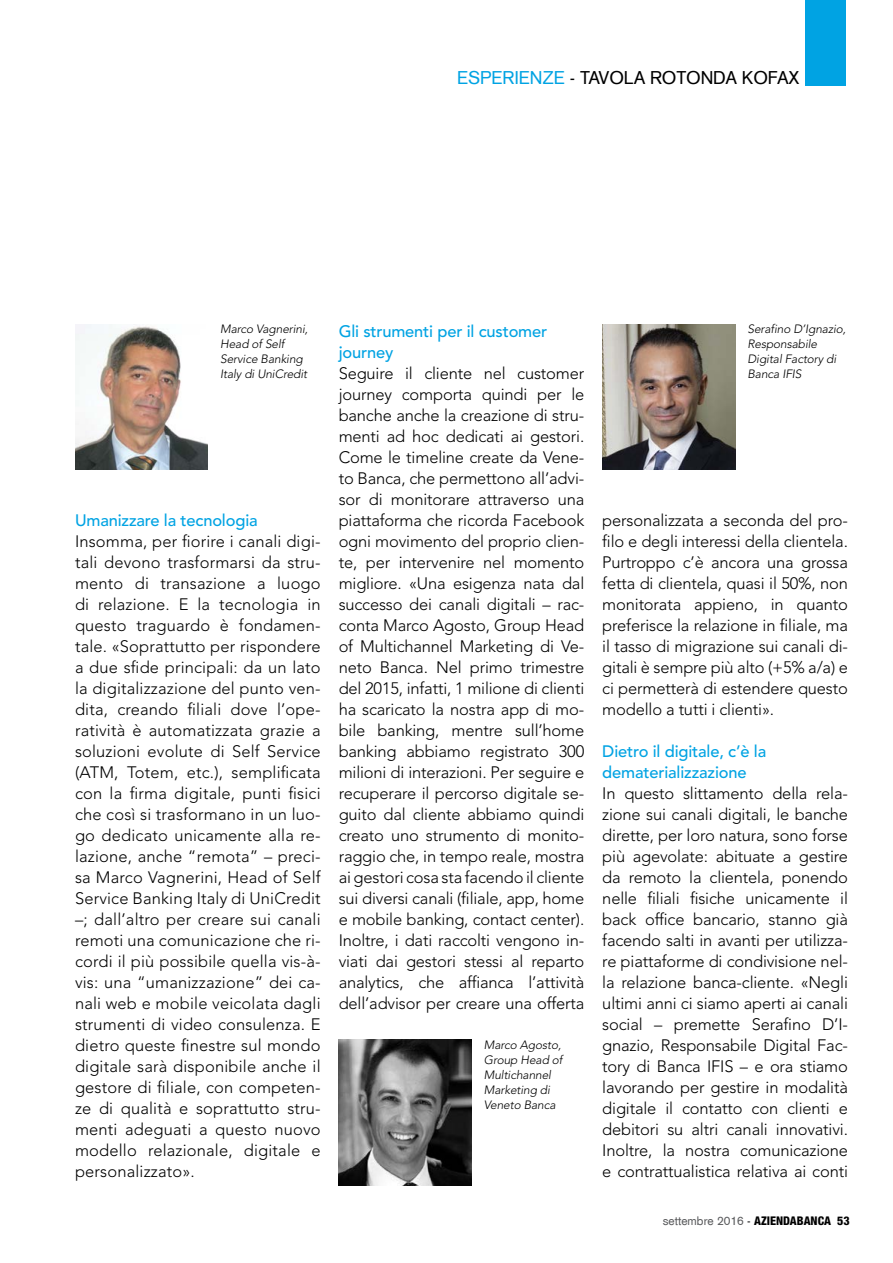
<style>
.page{position:relative;width:893px;height:1263px;background:#fff}
.page>*{position:absolute;margin:0;border:0;box-sizing:border-box;transform-origin:0 0}
.t1{font:18px "Akzidenz Grotesk CE";letter-spacing:-.01em;color:#000}
.t2{font:300 16.5px/21px "Avenir LT Std";letter-spacing:-.01em;color:#000;text-align:justify}
.t3{font:500 16.5px/21px "Avenir LT Std";letter-spacing:-.01em;color:#00a3e3}
.t4{font:italic 300 12px/15px "Avenir LT Std";letter-spacing:-.01em;color:#000}
.t5{font:800 condensed 12px "Helvetica Neue LT Std";color:#000}
.s1{color:#00a3e3}
.s2{font-family:"Akzidenz Grotesk CE";font-weight:400;font-stretch:normal;color:#5a5b5d}
.s3{font-family:"Akzidenz Grotesk CE";font-weight:400;font-stretch:normal}
</style>
<div class="page">
<div style="left:805px;top:0;width:41px;height:85px;background:#00a3e3"></div>
<img style="left:75px;top:324px;width:133px;height:146px">
<img style="left:339px;top:1040px;width:132px;height:145px">
<img style="left:602px;top:324px;width:133px;height:146px">
<p class="t1" style="left:457px;top:66px;width:344px"><span class="s1">ESPERIENZE</span> - TAVOLA ROTONDA KOFAX</p>
<p class="t4" style="left:220px;top:322px;width:89px">Marco Vagnerini,<br>Head of Self<br>Service Banking<br>Italy di UniCredit</p>
<p class="t3" style="left:75px;top:510px;width:184px">Umanizzare la tecnologia</p>
<p class="t2" style="left:75px;top:530px;width:247px">Insomma, per fiorire i canali digi&shy;tali devono trasformarsi da stru&shy;mento di transazione a luogo di relazione. E la tecnologia in questo traguardo è fondamen&shy;tale. «Soprattutto per rispondere a due sfide principali: da un lato la digitalizzazione del punto ven&shy;dita, creando filiali dove l’ope&shy;ratività è automatizzata grazie a soluzioni evolute di Self Service (ATM, Totem, etc.), semplificata con la firma digitale, punti fisici che così si trasformano in un luo&shy;go dedicato unicamente alla re&shy;lazione, anche “remota” – preci&shy;sa Marco Vagnerini, Head of Self Service Banking Italy di UniCredit –; dall’altro per creare sui canali remoti una comunicazione che ri&shy;cordi il più possibile quella vis-à&shy;vis: una “umanizzazione” dei ca&shy;nali web e mobile veicolata dagli strumenti di video consulenza. E dietro queste finestre sul mondo digitale sarà disponibile anche il gestore di filiale, con competen&shy;ze di qualità e soprattutto stru&shy;menti adeguati a questo nuovo modello relazionale, digitale e personalizzato».</p>
<p class="t3" style="left:339px;top:321px;width:210px">Gli strumenti per il customer journey</p>
<p class="t2" style="left:339px;top:362px;width:247px">Seguire il cliente nel customer journey comporta quindi per le banche anche la creazione di stru&shy;menti ad hoc dedicati ai gestori.<br>Come le timeline create da Vene&shy;to Banca, che permettono all’advi&shy;sor di monitorare attraverso una piattaforma che ricorda Facebook ogni movimento del proprio clien&shy;te, per intervenire nel momento migliore. «Una esigenza nata dal successo dei canali digitali – rac&shy;conta Marco Agosto, Group Head of Multichannel Marketing di Ve&shy;neto Banca. Nel primo trimestre del 2015, infatti, 1 milione di clienti ha scaricato la nostra app di mo&shy;bile banking, mentre sull’home banking abbiamo registrato 300 milioni di interazioni. Per seguire e recuperare il percorso digitale se&shy;guito dal cliente abbiamo quindi creato uno strumento di monito&shy;raggio che, in tempo reale, mostra ai gestori cosa sta facendo il cliente sui diversi canali (filiale, app, home e mobile banking, contact center).<br>Inoltre, i dati raccolti vengono in&shy;viati dai gestori stessi al reparto analytics, che affianca l’attività dell’advisor per creare una offerta</p>
<p class="t4" style="left:484px;top:1037px;width:80px">Marco Agosto,<br>Group Head of<br>Multichannel<br>Marketing di<br>Veneto Banca</p>
<p class="t4" style="left:747px;top:322px;width:100px">Serafino D’Ignazio,<br>Responsabile<br>Digital Factory di<br>Banca IFIS</p>
<p class="t2" style="left:602px;top:510px;width:247px">personalizzata a seconda del pro&shy;filo e degli interessi della clientela.<br>Purtroppo c’è ancora una grossa fetta di clientela, quasi il 50%, non monitorata appieno, in quanto preferisce la relazione in filiale, ma il tasso di migrazione sui canali di&shy;gitali è sempre più alto (+5% a/a) e ci permetterà di estendere questo modello a tutti i clienti».</p>
<p class="t3" style="left:602px;top:741px;width:165px">Dietro il digitale, c’è la dematerializzazione</p>
<p class="t2" style="left:602px;top:783px;width:247px">In questo slittamento della rela&shy;zione sui canali digitali, le banche dirette, per loro natura, sono forse più agevolate: abituate a gestire da remoto la clientela, ponendo nelle filiali fisiche unicamente il back office bancario, stanno già facendo salti in avanti per utilizza&shy;re piattaforme di condivisione nel&shy;la relazione banca-cliente. «Negli ultimi anni ci siamo aperti ai canali social – premette Serafino D’I&shy;gnazio, Responsabile Digital Fac&shy;tory di Banca IFIS – e ora stiamo lavorando per gestire in modalità digitale il contatto con clienti e debitori su altri canali innovativi.<br>Inoltre, la nostra comunicazione e contrattualistica relativa ai conti</p>
<p class="t5" style="left:663px;top:1213px;width:188px"><span class="s2">settembre 2016</span> <span class="s3">-</span> AZIENDABANCA 53</p>
</div>
